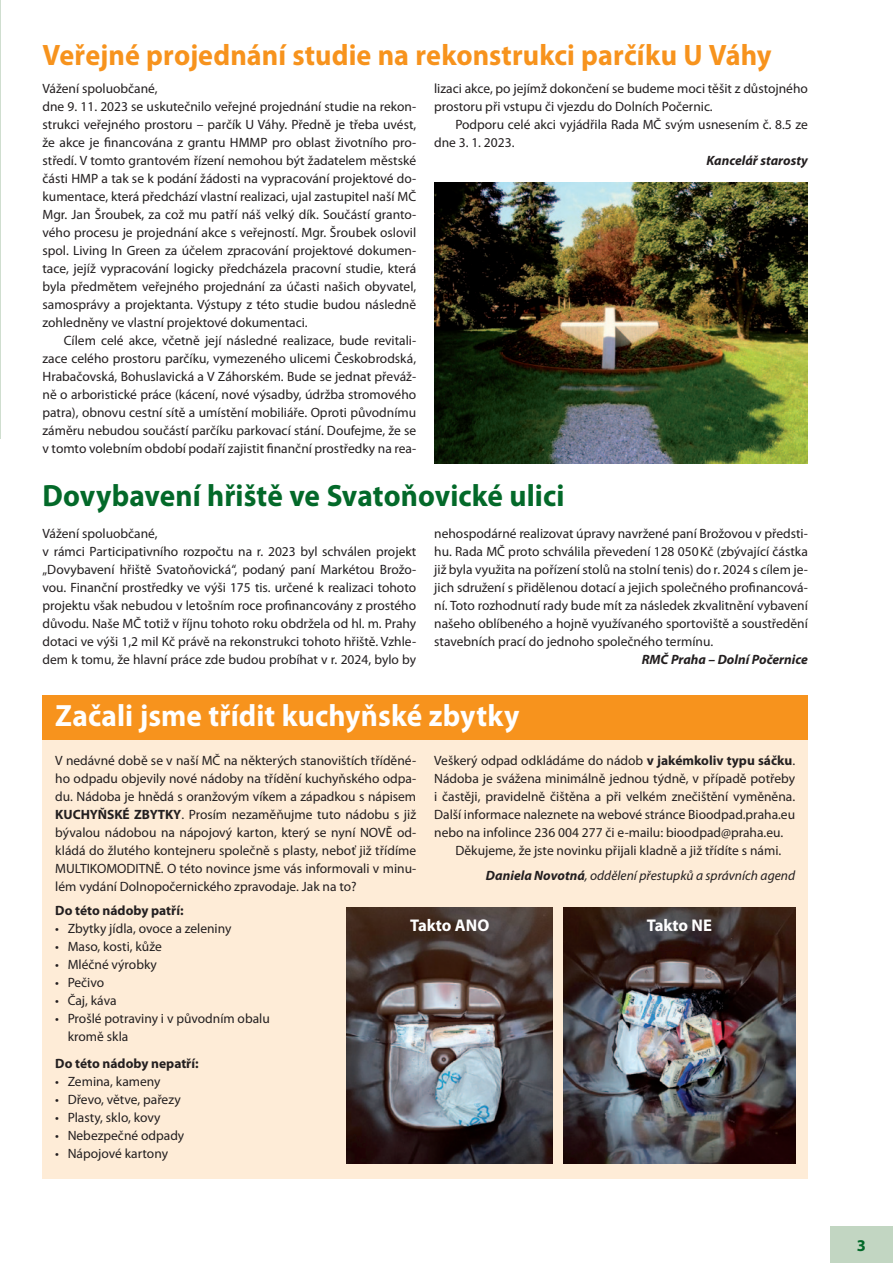
<style>
.page{position:relative;width:893px;height:1263px;background:#fff}
.page>*{position:absolute;margin:0;border:0;box-sizing:border-box;transform-origin:0 0}
.t1{font:700 30.9px "Myriad Pro";letter-spacing:.005em;color:#036929;scale:.95 1}
.t2{font:700 30.9px "Myriad Pro";color:#fff;scale:.95 1}
.t3{font:700 29.7px "Myriad Pro";letter-spacing:.005em;color:#f7931d;scale:.95 1}
.t4{font:700 16.95px "Myriad Pro";color:#fff}
.t5{font:700 16.5px "Myriad Pro";color:#036929}
.t6{font:13.5px/18px "Myriad Pro";color:#231f20}
.t7{font:700 13.5px "Myriad Pro";color:#231f20}
.t8{font:italic 13.5px "Myriad Pro";color:#231f20}
.t9{font:italic 700 13.5px "Myriad Pro";color:#231f20}
.s1{font-weight:700}
</style>
<div class="page">
<hr style="left:0;top:0;width:1px;height:438px;background:#cfdecf">
<div style="left:43px;top:739px;width:765px;height:440px;background:#feecd7"></div>
<div style="left:43px;top:695px;width:765px;height:44px;background:#f7931d"></div>
<div style="left:830px;top:1226px;width:63px;height:37px;background:#c2d6c2"></div>
<img style="left:434px;top:183px;width:374px;height:280px">
<img style="left:346px;top:907px;width:207px;height:256px">
<img style="left:564px;top:907px;width:231px;height:256px">
<h2 class="t3" style="left:43px;top:35px;width:769px">Veřejné projednání studie na rekonstrukci parčíku U Váhy</h2>
<p class="t6" style="left:43px;top:79px;width:375px">Vážení spoluobčané,<br>dne 9. 11. 2023 se uskutečnilo veřejné projednání studie na rekon&shy;strukci veřejného prostoru – parčík U Váhy. Předně je třeba uvést, že akce je financována z grantu HMMP pro oblast životního pro&shy;středí. V tomto grantovém řízení nemohou být žadatelem městské části HMP a tak se k podání žádosti na vypracování projektové do&shy;kumentace, která předchází vlastní realizaci, ujal zastupitel naší MČ Mgr. Jan Šroubek, za což mu patří náš velký dík. Součástí granto&shy;vého procesu je projednání akce s veřejností. Mgr. Šroubek oslovil spol. Living In Green za účelem zpracování projektové dokumen&shy;tace, jejíž vypracování logicky předcházela pracovní studie, která byla předmětem veřejného projednání za účasti našich obyvatel, samosprávy a projektanta. Výstupy z této studie budou následně zohledněny ve vlastní projektové dokumentaci.</p>
<p class="t6" style="left:43px;top:331px;width:375px;text-align:justify;text-indent:21px">Cílem celé akce, včetně její následné realizace, bude revitali&shy;zace celého prostoru parčíku, vymezeného ulicemi Českobrodská, Hrabačovská, Bohuslavická a V Záhorském. Bude se jednat převáž&shy;ně o arboristické práce (kácení, nové výsadby, údržba stromového patra), obnovu cestní sítě a umístění mobiliáře. Oproti původnímu záměru nebudou součástí parčíku parkovací stání. Doufejme, že se v tomto volebním období podaří zajistit finanční prostředky na rea-</p>
<p class="t6" style="left:434px;top:79px;width:375px">lizaci akce, po jejímž dokončení se budeme moci těšit z důstojného prostoru při vstupu či vjezdu do Dolních Počernic.</p>
<p class="t6" style="left:434px;top:115px;width:375px;text-indent:21px">Podporu celé akci vyjádřila Rada MČ svým usnesením č. 8.5 ze dne 3. 1. 2023.</p>
<p class="t9" style="left:706px;top:152px;width:103px">Kancelář starosty</p>
<h1 class="t1" style="left:43px;top:475px;width:551px">Dovybavení hřiště ve Svatoňovické ulici</h1>
<p class="t6" style="left:434px;top:524px;width:375px;text-align:justify">nehospodárné realizovat úpravy navržené paní Brožovou v předsti&shy;hu. Rada MČ proto schválila převedení 128 050Kč (zbývající částka již byla využita na pořízení stolů na stolní tenis) do r. 2024 s cílem je&shy;jich sdružení s přidělenou dotací a jejich společného profinancová&shy;ní. Toto rozhodnutí rady bude mít za následek zkvalitnění vybavení našeho oblíbeného a hojně využívaného sportoviště a soustředění stavebních prací do jednoho společného termínu.</p>
<p class="t9" style="left:642px;top:651px;width:168px">RMČ Praha – Dolní Počernice</p>
<p class="t6" style="left:43px;top:524px;width:375px">Vážení spoluobčané,<br>v rámci Participativního rozpočtu na r. 2023 byl schválen projekt „Dovybavení hřiště Svatoňovická“, podaný paní Markétou Brožo&shy;vou. Finanční prostředky ve výši 175 tis. určené k realizaci tohoto projektu však nebudou v letošním roce profinancovány z prostého důvodu. Naše MČ totiž v říjnu tohoto roku obdržela od hl. m. Prahy dotaci ve výši 1,2 mil Kč právě na rekonstrukci tohoto hřiště. Vzhle&shy;dem k tomu, že hlavní práce zde budou probíhat v r. 2024, bylo by</p>
<h1 class="t2" style="left:55px;top:696px;width:490px">Začali jsme třídit kuchyňské zbytky</h1>
<p class="t6" style="left:55px;top:751px;width:362px;text-align:justify">V nedávné době se v naší MČ na některých stanovištích tříděné&shy;ho odpadu objevily nové nádoby na třídění kuchyňského odpa&shy;du. Nádoba je hnědá s oranžovým víkem a západkou s nápisem</p>
<p class="t7" style="left:55px;top:806px;width:61px">KUCHYŇSKÉ</p>
<p class="t7" style="left:134px;top:806px;width:25px">ZBYTKY</p>
<p class="t6" style="left:434px;top:751px;width:362px">Veškerý odpad odkládáme do nádob <span class="s1">v jakémkoliv typu sáčku</span>.</p>
<p class="t6" style="left:434px;top:769px;width:362px">Nádoba je svážena minimálně jednou týdně, v případě potřeby</p>
<p class="t6" style="left:434px;top:787px;width:362px">i častěji, pravidelně čištěna a při velkém znečištění vyměněna.</p>
<p class="t6" style="left:434px;top:805px;width:362px">Další informace naleznete na webové stránce Bioodpad.praha.eu</p>
<p class="t6" style="left:434px;top:823px;width:351px">nebo na infolince 236 004 277 či e-mailu: bioodpad@praha.eu.</p>
<p class="t6" style="left:455px;top:841px;width:327px">Děkujeme, že jste novinku přijali kladně a již třídíte s námi.</p>
<p class="t8" style="left:486px;top:867px;width:311px"><span class="s1">Daniela Novotná</span>, oddělení přestupků a správních agend</p>
<p class="t4" style="left:410px;top:914px;width:58px">Takto ANO</p>
<p class="t4" style="left:647px;top:914px;width:56px">Takto NE</p>
<p class="t6" style="left:55px;top:805px;width:362px;text-align:justify;text-indent:126px">. Prosím nezaměňujme tuto nádobu s již bývalou nádobou na nápojový karton, který se nyní NOVĚ od&shy;kládá do žlutého kontejneru společně s plasty, neboť již třídíme MULTIKOMODITNĚ. O této novince jsme vás informovali v minu&shy;lém vydání Dolnopočernického zpravodaje. Jak na to?</p>
<p class="t7" style="left:55px;top:902px;width:130px">Do této nádoby patří:</p>
<p class="t6" style="left:55px;top:919px;width:178px">• Zbytky jídla, ovoce a zeleniny</p>
<p class="t6" style="left:55px;top:937px;width:108px">• Maso, kosti, kůže</p>
<p class="t6" style="left:55px;top:955px;width:103px">• Mléčné výrobky</p>
<p class="t6" style="left:55px;top:973px;width:50px">• Pečivo</p>
<p class="t6" style="left:55px;top:991px;width:63px">• Čaj, káva</p>
<p class="t6" style="left:68px;top:1009px;width:204px;text-indent:-12px">• Prošlé potraviny i v původním obalu kromě skla</p>
<p class="t7" style="left:55px;top:1054px;width:145px">Do této nádoby nepatří:</p>
<p class="t6" style="left:55px;top:1072px;width:107px">• Zemina, kameny</p>
<p class="t6" style="left:55px;top:1090px;width:127px">• Dřevo, větve, pařezy</p>
<p class="t6" style="left:55px;top:1108px;width:107px">• Plasty, sklo, kovy</p>
<p class="t6" style="left:55px;top:1126px;width:131px">• Nebezpečné odpady</p>
<p class="t6" style="left:55px;top:1144px;width:114px">• Nápojové kartony</p>
<p class="t5" style="left:857px;top:1234px;width:11px">3</p>
</div>
